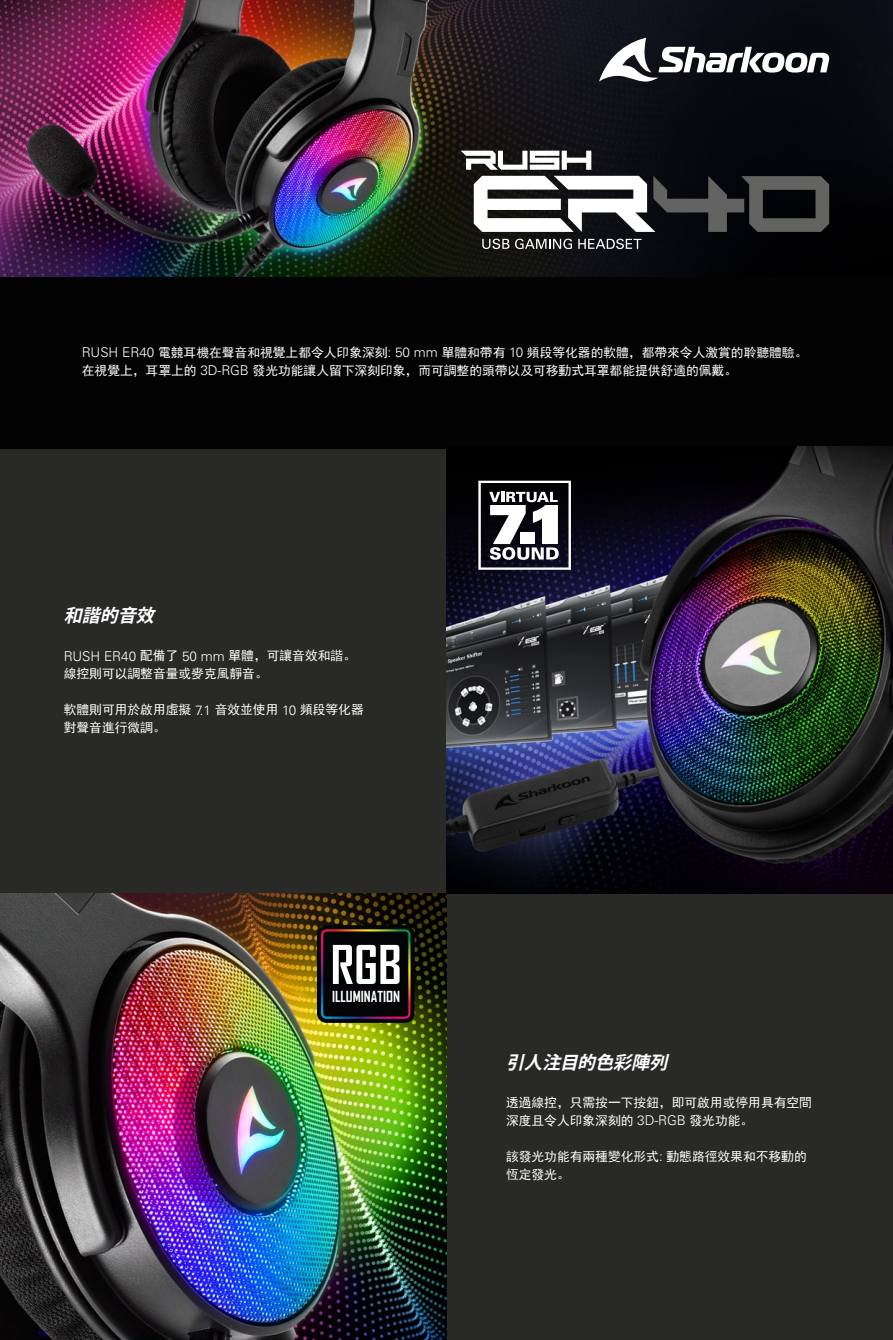
<style>
.page{position:relative;width:893px;height:1340px;background:#fff}
.page>*{position:absolute;margin:0;border:0;box-sizing:border-box;transform-origin:0 0}
.t1{font:700 51.15px "Agency FB";color:#fff}
.t2{font:italic 700 18px "Koz Go Pr 6 N";color:#fff}
.t3{font:700 14.55px "Agency FB";color:#fff}
.t4{font:12.75px/18px "Sim Hei";color:#fff}
.s1{font-family:"Univers LTCYR 45";font-weight:300;font-size:13.5px}
</style>
<div class="page">
<div style="left:0;top:0;width:893px;height:1339px;background:#292a28"></div>
<div style="left:0;top:276px;width:893px;height:173px;background:#030304"></div>
<img style="left:0;top:0;width:893px;height:276px">
<img style="left:446px;top:446px;width:447px;height:447px">
<img style="left:0;top:893px;width:446px;height:446px">
<svg style="left:482px;top:239px;width:27px;height:10px"></svg>
<svg style="left:515px;top:239px;width:57px;height:10px"></svg>
<svg style="left:578px;top:239px;width:63px;height:10px"></svg>
<svg style="left:461px;top:151px;width:130px;height:19px;background:#9b9b9b"></svg>
<svg style="left:474px;top:176px;width:355px;height:56px;background:#6e6e6f"></svg>
<svg style="left:478px;top:480px;width:93px;height:90px;background:#6c6b70"></svg>
<div style="left:317px;top:925px;width:98px;height:97px;background:#030405;border-radius:10px"></div>
<svg style="left:321px;top:929px;width:90px;height:89px"></svg>
<svg style="left:599px;top:38px;width:230px;height:46px;background:#57585d"></svg>
<p class="t4" style="left:82px;top:343px;width:727px"><span class="s1">RUSH ER40</span> 電競耳機在聲音和視覺上都令人印象深刻<span class="s1">: 50 mm</span> 單體和帶有 <span class="s1">10</span> 頻段等化器的軟體，都帶來令人激賞的聆聽體驗。在視覺上，耳罩上的 <span class="s1">3D-RGB</span> 發光功能讓人留下深刻印象，而可調整的頭帶以及可移動式耳罩都能提供舒適的佩戴。</p>
<h2 class="t2" style="left:64px;top:605px;width:99px">和諧的音效</h2>
<p class="t4" style="left:64px;top:647px;width:294px"><span class="s1">RUSH ER40</span> 配備了 <span class="s1">50 mm</span> 單體，可讓音效和諧。線控則可以調整音量或麥克風靜音。</p>
<p class="t4" style="left:64px;top:701px;width:301px">軟體則可用於啟用虛擬 <span class="s1">7.1</span> 音效並使用 <span class="s1">10</span> 頻段等化器對聲音進行微調。</p>
<h1 class="t1" style="left:331px;top:933px;width:73px">RGB</h1>
<p class="t3" style="left:332px;top:987px;width:69px">ILLUMINATION</p>
<h2 class="t2" style="left:506px;top:1052px;width:170px">引人注目的色彩陣列</h2>
<p class="t4" style="left:506px;top:1093px;width:307px">透過線控，只需按一下按鈕，即可啟用或停用具有空間深度且令人印象深刻的 <span class="s1">3D-RGB</span> 發光功能。</p>
<p class="t4" style="left:506px;top:1147px;width:302px">該發光功能有兩種變化形式<span class="s1">:</span> 動態路徑效果和不移動的恆定發光。</p>
</div>
